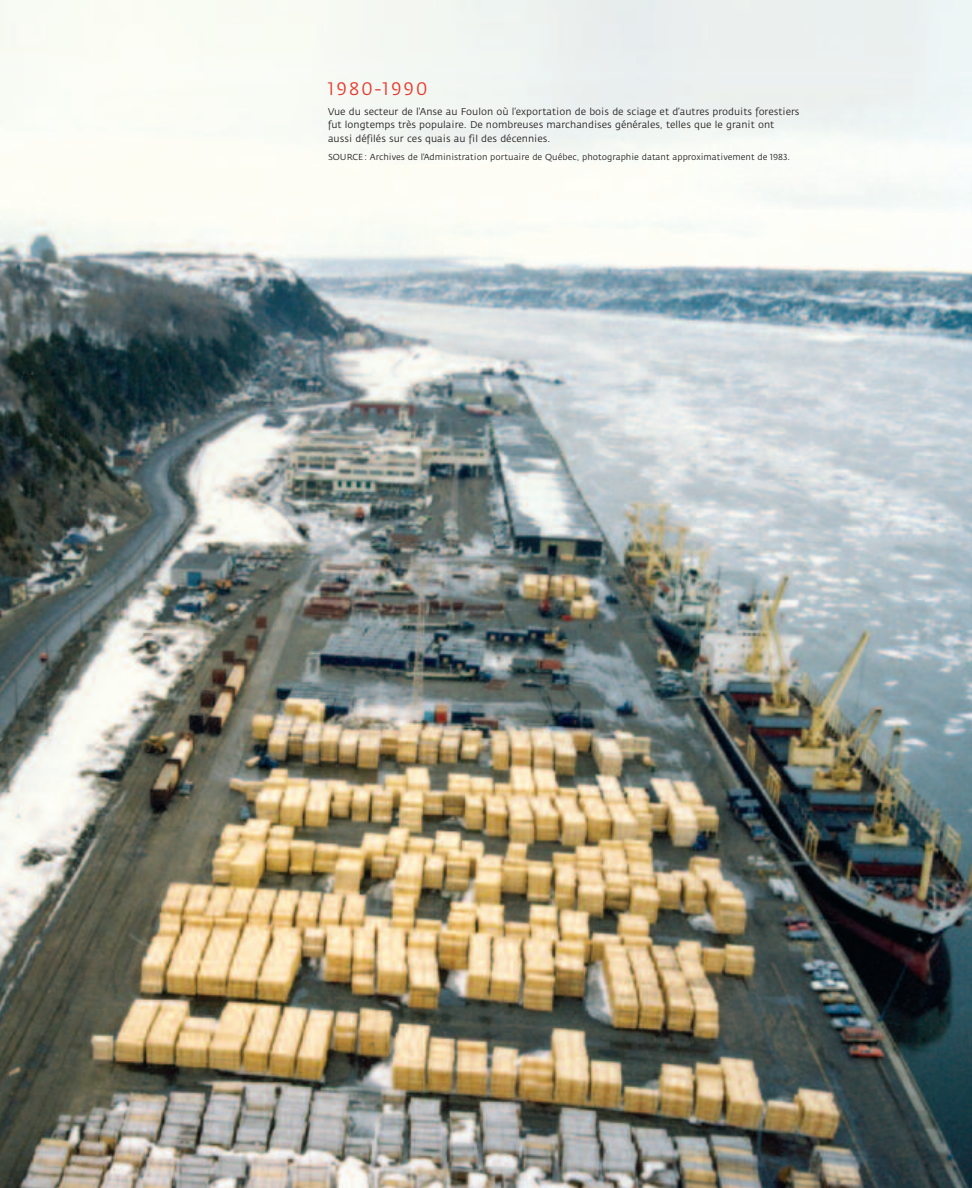
<style>
.page{position:relative;width:972px;height:1188px;background:#fff}
.page>*{position:absolute;margin:0;border:0;box-sizing:border-box;transform-origin:0 0}
.t1{font:18px "Fedra Sans";letter-spacing:.125em;color:#e8392d}
.t2{font:9.75px/13.5px "Fedra Sans";color:#231f20}
.t3{font:8.7px "Fedra Sans";color:#231f20}
</style>
<div class="page">
<img style="left:0;top:0;width:972px;height:1188px">
<h1 class="t1" style="left:328px;top:81px;width:101px">1980-1990</h1>
<p class="t2" style="left:328px;top:105px;width:473px">Vue du secteur de l’Anse au Foulon où l’exportation de bois de sciage et d’autres produits forestiers fut longtemps très populaire. De nombreuses marchandises générales, telles que le granit ont aussi défilés sur ces quais au fil des décennies.</p>
<p class="t3" style="left:328px;top:153px;width:463px">SOURCE : Archives de l'Administration portuaire de Québec, photographie datant approximativement de 1983.</p>
</div>
